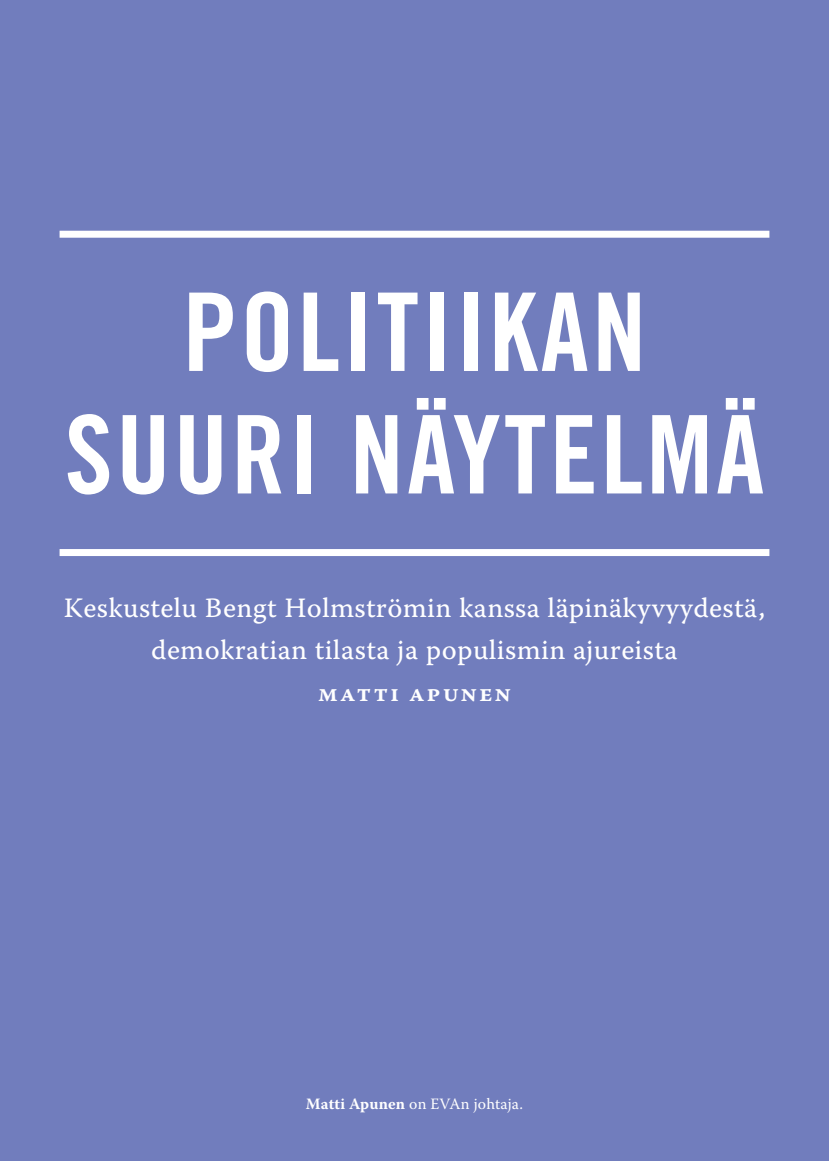
<style>
.page{position:relative;width:829px;height:1161px;background:#fff}
.page>*{position:absolute;margin:0;border:0;box-sizing:border-box;transform-origin:0 0}
.Luku__pääotsikko{font:108.5px/122.5px "Trade Gothic LT Std Bd Cn 20";letter-spacing:.03em;color:#fff;text-align:center}
.Luku__alaotsikko{font:28px/42px "Warnock Pro Capt";letter-spacing:.01em;color:#fff;text-align:center}
.Luku__kirjoittaja{font:24.5px "Warnock Pro Semibold Capt";letter-spacing:.075em;color:#fff}
.Luku__alaotsikon_lis{font:15.75px "Warnock Pro";letter-spacing:.01em;color:#fff}
.s1{font-weight:700}
</style>
<div class="page">
<div style="left:0;top:0;width:828px;height:1161px;background:#717dbd"></div>
<div style="left:60px;top:549px;width:709px;height:7px;background:#fff"></div>
<div style="left:60px;top:231px;width:709px;height:7px;background:#fff"></div>
<p class="Luku__pääotsikko" style="left:65px;top:270px;width:701px">POLITIIKAN<br>SUURI NÄYTELMÄ</p>
<p class="Luku__alaotsikko" style="left:64px;top:587px;width:702px">Keskustelu Bengt Holmströmin kanssa läpinäkyvyydestä, demokratian tilasta ja populismin ajureista</p>
<p class="Luku__kirjoittaja" style="left:318px;top:678px;width:194px">Matti Apunen</p>
<p class="Luku__alaotsikon_lis" style="left:306px;top:1094px;width:219px"><span class="s1">Matti Apunen</span> on EVAn johtaja.</p>
</div>
